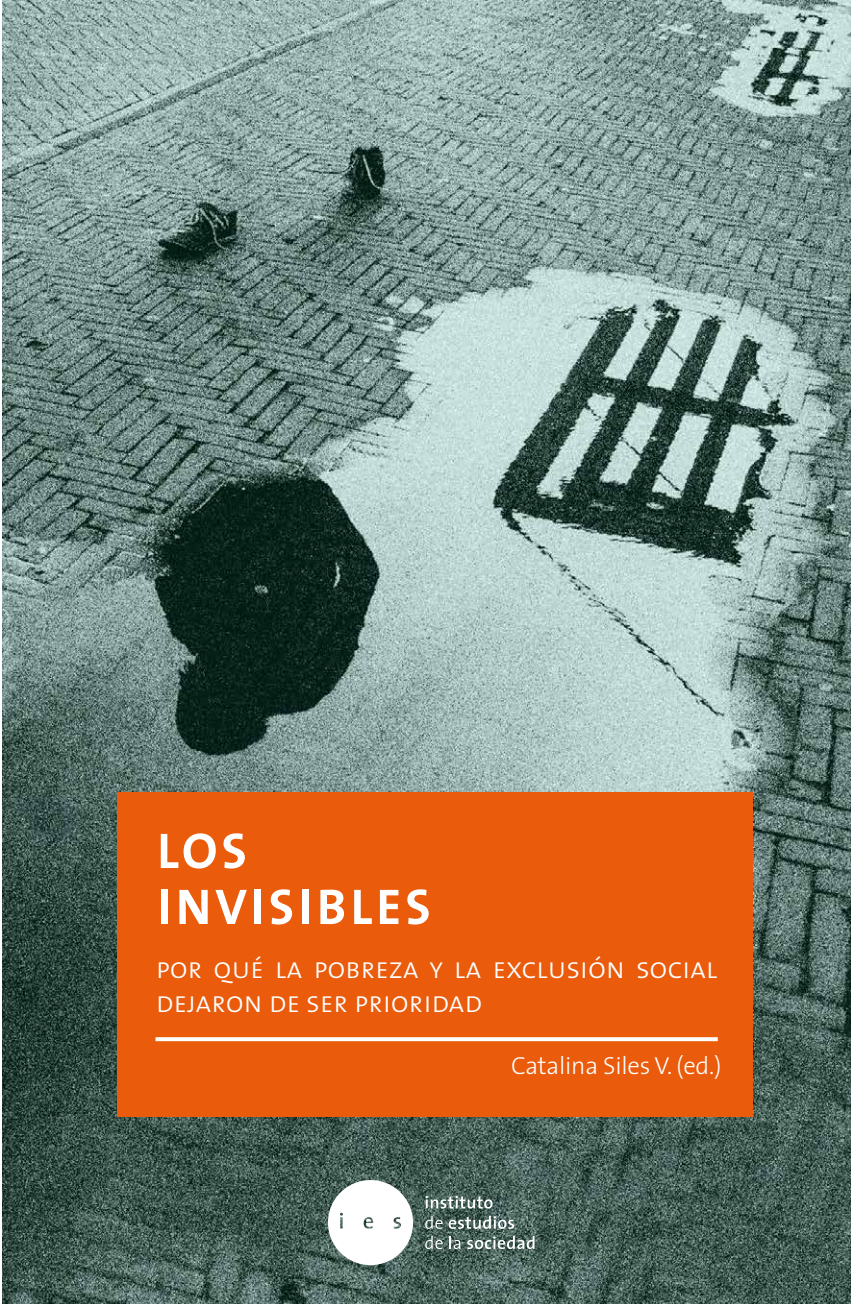
<style>
.page{position:relative;width:851px;height:1304px;background:#fff}
.page>*{position:absolute;margin:0;border:0;box-sizing:border-box;transform-origin:0 0}
.t1{font:700 50.6px/56px "The Sans";letter-spacing:.08em;color:#fff}
.t2{font:30px/34px "The Sans Light Caps";letter-spacing:-.01em;color:#fff}
.t3{font:300 24.8px "The Sans";letter-spacing:-.01em;color:#fff}
</style>
<div class="page">
<img style="left:3px;top:0;width:847px;height:1304px">
<svg style="left:328px;top:1180px;width:85px;height:85px"></svg>
<svg style="left:425px;top:1236px;width:17px;height:13px"></svg>
<svg style="left:449px;top:1236px;width:11px;height:13px"></svg>
<svg style="left:467px;top:1236px;width:67px;height:13px"></svg>
<svg style="left:425px;top:1216px;width:17px;height:13px"></svg>
<svg style="left:448px;top:1216px;width:66px;height:13px"></svg>
<svg style="left:425px;top:1196px;width:67px;height:13px"></svg>
<div style="left:117px;top:792px;width:636px;height:325px;background:#ea5b0b"></div>
<svg style="left:155px;top:1037px;width:562px;height:4px;background:#fdf7f3"></svg>
<h1 class="t1" style="left:157px;top:822px;width:275px">LOS<br>INVISIBLES</h1>
<p class="t2" style="left:156px;top:950px;width:563px">por qué la pobreza y la exclusión social dejaron de ser prioridad</p>
<p class="t3" style="left:511px;top:1045px;width:212px">Catalina Siles V. (ed.)</p>
</div>
